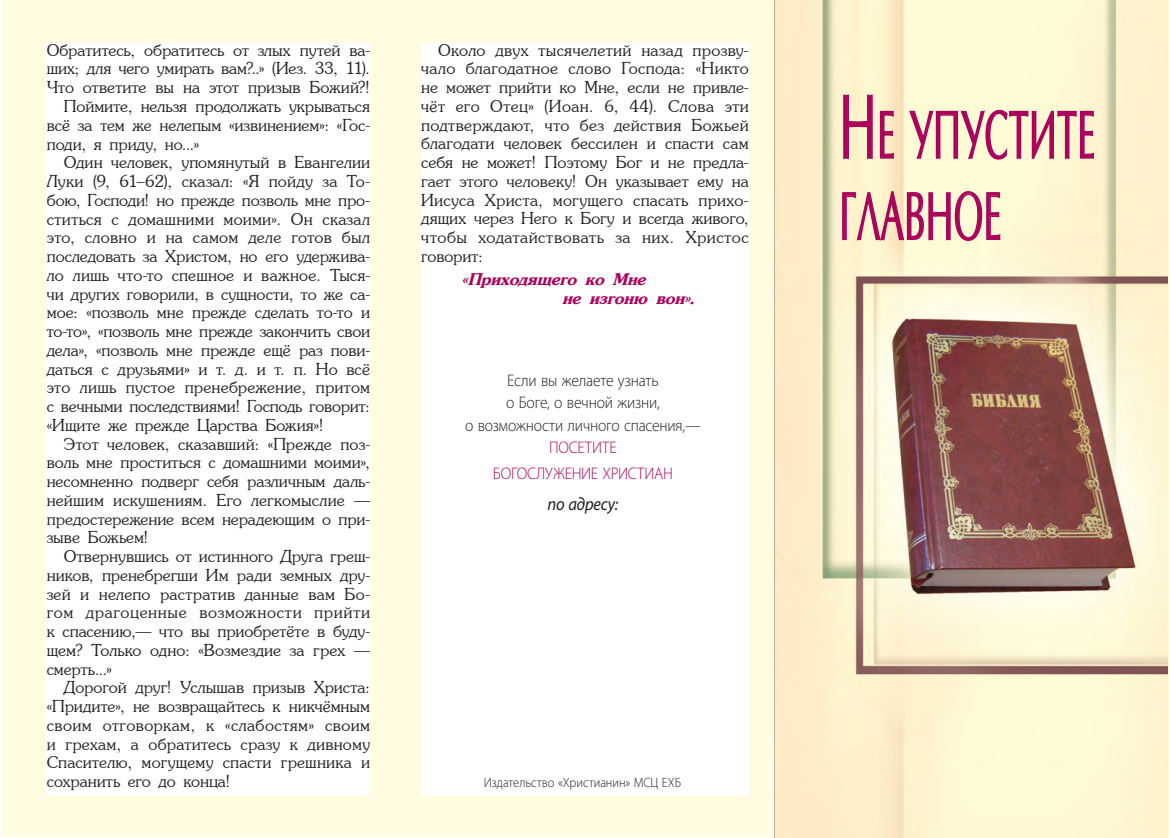
<style>
.page{position:relative;width:1170px;height:838px;background:#fff}
.page>*{position:absolute;margin:0;border:0;box-sizing:border-box;transform-origin:0 0}
.t1{font:67.8px/81.3px "Optima";letter-spacing:.03em;color:#ab035b;scale:.51 1}
.t2{font:italic 18px "Myriad Pro";letter-spacing:-.015em;color:#231f20;scale:.92 1}
.t3{font:16.8px/18.8px "Souvenir";letter-spacing:.005em;color:#231f20;text-align:justify}
.t4{font:300 16.8px/22.5px "Myriad Pro";letter-spacing:-.015em;color:#231f20;text-align:center;scale:.93 1}
.t5{font:16.8px "Souvenir";letter-spacing:.025em;color:#231f20}
.t6{font:16.8px "Souvenir";letter-spacing:.045em;color:#231f20}
.t7{font:italic 700 16.8px/18.8px "Souvenir";color:#ab035b}
.t8{font:300 16.8px/25.5px "Myriad Pro";letter-spacing:-.01em;color:#ab035b;text-align:center;scale:.93 1}
.t9{font:300 13.5px "Myriad Pro";letter-spacing:-.005em;color:#231f20;scale:.93 1}
.s1{font-size:91.5px}
</style>
<div class="page">
<div style="left:1px;top:1px;width:1168px;height:836px;background:#fffce1"></div>
<img style="left:774px;top:0;width:393px;height:838px">
<div style="left:47px;top:43px;width:323px;height:753px;background:#fff"></div>
<div style="left:421px;top:43px;width:327px;height:753px;background:#fff"></div>
<svg style="left:842px;top:94px;width:31px;height:66px;background:#eabcb2"></svg>
<svg style="left:879px;top:110px;width:15px;height:49px"></svg>
<svg style="left:907px;top:109px;width:187px;height:51px"></svg>
<svg style="left:841px;top:190px;width:160px;height:52px"></svg>
<p class="t3" style="left:47px;top:41px;width:325px">Обратитесь, обратитесь от злых путей ва-</p>
<p class="t3" style="left:47px;top:59px;width:325px">ших; для чего умирать вам?..» (Иез. 33, 11).</p>
<p class="t3" style="left:47px;top:78px;width:325px">Что ответите вы на этот призыв Божий?!</p>
<p class="t3" style="left:64px;top:97px;width:308px">Поймите, нельзя продолжать укрываться</p>
<p class="t3" style="left:47px;top:116px;width:325px">вс¸ за тем же нелепым «извинением»: «Гос-</p>
<p class="t3" style="left:47px;top:134px;width:154px">поди, я приду, но...»</p>
<p class="t3" style="left:64px;top:153px;width:308px">Один человек, упомянутый в Евангелии</p>
<p class="t3" style="left:47px;top:172px;width:325px">Луки (9, 61–62), сказал: «Я пойду за То-</p>
<p class="t3" style="left:47px;top:191px;width:325px">бою, Господи! но прежде позволь мне про-</p>
<p class="t3" style="left:47px;top:209px;width:325px">ститься с домашними моими». Он сказал</p>
<p class="t3" style="left:47px;top:228px;width:325px">это, словно и на самом деле готов был</p>
<p class="t3" style="left:47px;top:247px;width:325px">последовать за Христом, но его удержива-</p>
<p class="t3" style="left:47px;top:266px;width:325px">ло лишь что-то спешное и важное. Тыся-</p>
<p class="t3" style="left:47px;top:284px;width:325px">чи других говорили, в сущности, то же са-</p>
<p class="t3" style="left:47px;top:303px;width:325px">мое: «позволь мне прежде сделать то-то и</p>
<p class="t3" style="left:47px;top:322px;width:325px">то-то», «позволь мне прежде закончить свои</p>
<p class="t3" style="left:47px;top:341px;width:325px">дела», «позволь мне прежде ещ¸ раз пови-</p>
<p class="t3" style="left:47px;top:359px;width:325px">даться с друзьями» и т. д. и т. п. Но вс¸</p>
<p class="t3" style="left:47px;top:378px;width:325px">это лишь пустое пренебрежение, притом</p>
<p class="t3" style="left:47px;top:397px;width:325px">с вечными последствиями! Господь говорит:</p>
<p class="t3" style="left:47px;top:416px;width:278px">«Ищите же прежде Царства Божия»!</p>
<p class="t3" style="left:64px;top:434px;width:308px">Этот человек, сказавший: «Прежде поз-</p>
<p class="t3" style="left:47px;top:453px;width:325px">воль мне проститься с домашними моими»,</p>
<p class="t3" style="left:47px;top:472px;width:325px">несомненно подверг себя различным даль-</p>
<p class="t3" style="left:47px;top:491px;width:325px">нейшим искушениям. Его легкомыслие —</p>
<p class="t3" style="left:47px;top:509px;width:325px">предостережение всем нерадеющим о при-</p>
<p class="t3" style="left:47px;top:528px;width:103px">зыве Божьем!</p>
<p class="t3" style="left:64px;top:547px;width:308px">Отвернувшись от истинного Друга греш-</p>
<p class="t3" style="left:47px;top:566px;width:325px">ников, пренебрегши Им ради земных дру-</p>
<p class="t3" style="left:47px;top:584px;width:325px">зей и нелепо растратив данные вам Бо-</p>
<p class="t6" style="left:47px;top:603px;width:325px">гом драгоценные возможности прийти</p>
<p class="t3" style="left:47px;top:622px;width:325px">к спасению,— что вы приобрет¸те в буду-</p>
<p class="t3" style="left:47px;top:641px;width:325px">щем? Только одно: «Возмездие за грех —</p>
<p class="t3" style="left:47px;top:659px;width:67px">смерть...»</p>
<p class="t3" style="left:64px;top:678px;width:308px">Дорогой друг! Услышав призыв Христа:</p>
<p class="t3" style="left:47px;top:697px;width:325px">«Придите», не возвращайтесь к никч¸мным</p>
<p class="t5" style="left:47px;top:715px;width:325px">своим отговоркам, к «слабостям» своим</p>
<p class="t3" style="left:47px;top:734px;width:325px">и грехам, а обратитесь сразу к дивному</p>
<p class="t3" style="left:47px;top:753px;width:325px">Спасителю, могущему спасти грешника и</p>
<p class="t3" style="left:47px;top:772px;width:185px">сохранить его до конца!</p>
<p class="t3" style="left:421px;top:41px;width:329px;text-indent:17px">Около двух тысячелетий назад прозву&shy;чало благодатное слово Господа: «Никто не может прийти ко Мне, если не привле&shy;ч¸т его Отец» (Иоан. 6, 44). Слова эти подтверждают, что без действия Божьей благодати человек бессилен и спасти сам себя не может! Поэтому Бог и не предла&shy;гает этого человеку! Он указывает ему на Иисуса Христа, могущего спасать прихо&shy;дящих через Него к Богу и всегда живого, чтобы ходатайствовать за них. Христос говорит:</p>
<p class="t7" style="left:562px;top:270px;width:139px;text-indent:-100px">«Приходящего ко Мне<br>не изгоню вон».</p>
<p class="t4" style="left:465px;top:369px;width:255px">Если вы желаете узнать<br>о Боге, о вечной жизни,<br>о возможности личного спасения,—</p>
<p class="t8" style="left:493px;top:435px;width:195px">ПОСЕТИТЕ<br>БОГОСЛУЖЕНИЕ ХРИСТИАН</p>
<p class="t2" style="left:547px;top:493px;width:78px">по адресу:</p>
<p class="t9" style="left:484px;top:774px;width:213px">Издательство «Христианин» МСЦ ЕХБ</p>
<h1 class="t1" style="left:839px;top:98px;width:502px"><span class="s1">Н</span>Е УПУСТИТЕ<br>ГЛАВНОЕ</h1>
</div>
